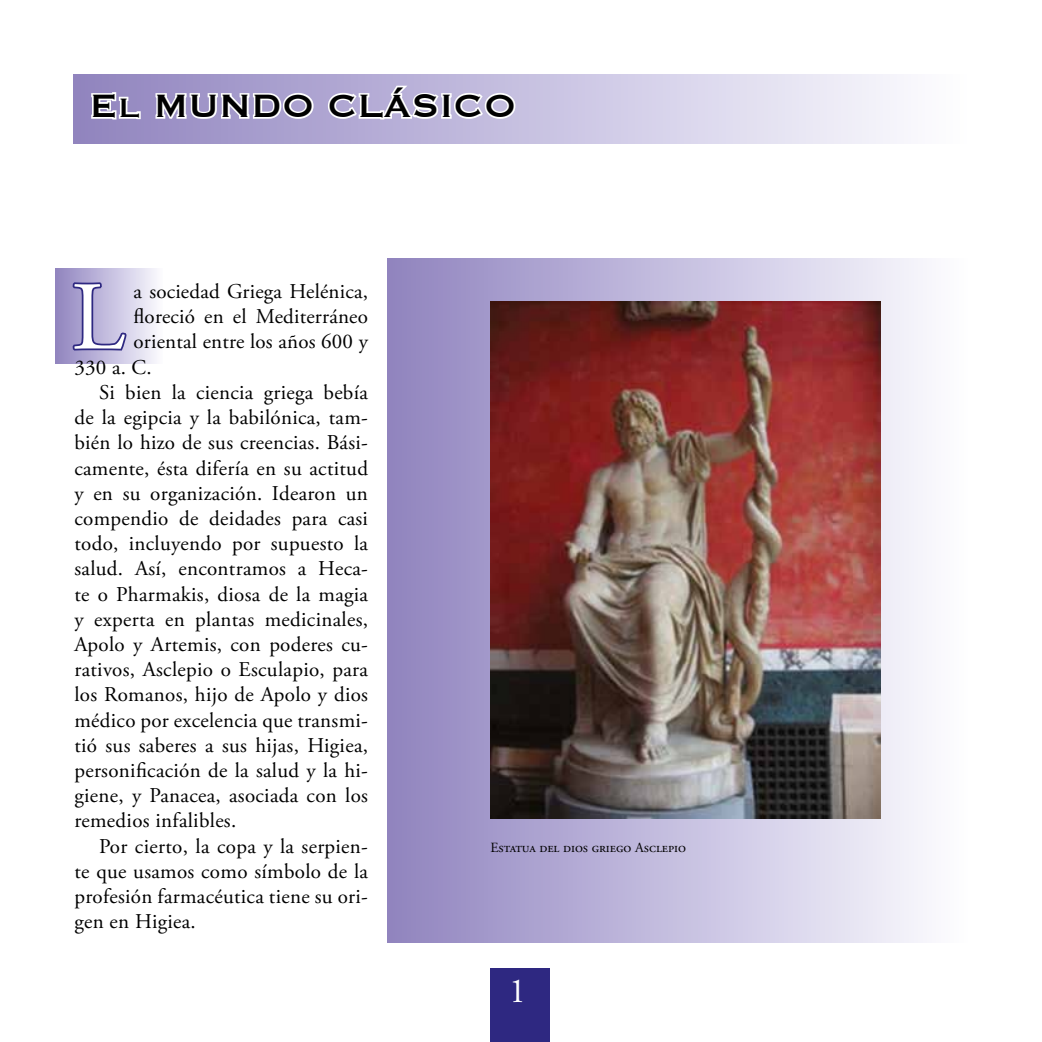
<style>
.page{position:relative;width:1042px;height:1042px;background:#fff}
.page>*{position:absolute;margin:0;border:0;box-sizing:border-box;transform-origin:0 0}
.t1{font:96.95px "Adobe Garamond Pro";color:#fff}
.t2{font:42px "Copperplate";color:#000}
.t3{font:35px "Adobe Garamond Pro";color:#fff}
.t4{font:21px "Adobe Garamond Pro";letter-spacing:.01em;color:#000}
.t5{font:14px "Adobe Garamond Pro";color:#000}
</style>
<div class="page">
<div style="left:490px;top:968px;width:60px;height:74px;background:#2e2881"></div>
<div style="left:55px;top:269px;width:108px;height:94px;background:linear-gradient(to right,#9084bf,#fbfbff)"></div>
<svg style="left:71px;top:281px;width:57px;height:71px;background:#9d96c6"></svg>
<div style="left:74px;top:74px;width:893px;height:70px;background:linear-gradient(to right,#9083bf,#fdfeff)"></div>
<svg style="left:88px;top:90px;width:54px;height:31px"></svg>
<svg style="left:153px;top:87px;width:163px;height:34px"></svg>
<svg style="left:325px;top:82px;width:193px;height:40px"></svg>
<div style="left:388px;top:258px;width:579px;height:685px;background:linear-gradient(to right,#8f83bf,#fbfbfe)"></div>
<img style="left:490px;top:302px;width:390px;height:516px">
<h2 class="t2" style="left:89px;top:78px;width:428px">El MUNDO CLÁSICO</h2>
<h1 class="t1" style="left:71px;top:259px;width:55px">L</h1>
<p class="t4" style="left:133px;top:279px;width:236px">a sociedad Griega Helénica,</p>
<p class="t4" style="left:133px;top:304px;width:236px">floreció en el Mediterráneo</p>
<p class="t4" style="left:133px;top:329px;width:236px">oriental entre los años 600 y</p>
<p class="t4" style="left:74px;top:354px;width:79px">330 a. C.</p>
<p class="t4" style="left:99px;top:380px;width:270px">Si bien la ciencia griega bebía</p>
<p class="t4" style="left:74px;top:405px;width:295px">de la egipcia y la babilónica, tam-</p>
<p class="t4" style="left:74px;top:430px;width:295px">bién lo hizo de sus creencias. Bási-</p>
<p class="t4" style="left:74px;top:455px;width:295px">camente, ésta difería en su actitud</p>
<p class="t4" style="left:74px;top:480px;width:295px">y en su organización. Idearon un</p>
<p class="t4" style="left:74px;top:506px;width:295px">compendio de deidades para casi</p>
<p class="t4" style="left:74px;top:531px;width:295px">todo, incluyendo por supuesto la</p>
<p class="t4" style="left:74px;top:556px;width:295px">salud. Así, encontramos a Heca-</p>
<p class="t4" style="left:74px;top:581px;width:295px">te o Pharmakis, diosa de la magia</p>
<p class="t4" style="left:74px;top:606px;width:295px">y experta en plantas medicinales,</p>
<p class="t4" style="left:74px;top:632px;width:295px">Apolo y Artemis, con poderes cu-</p>
<p class="t4" style="left:74px;top:657px;width:295px">rativos, Asclepio o Esculapio, para</p>
<p class="t4" style="left:74px;top:682px;width:295px">los Romanos, hijo de Apolo y dios</p>
<p class="t4" style="left:74px;top:707px;width:295px">médico por excelencia que transmi-</p>
<p class="t4" style="left:74px;top:732px;width:295px">tió sus saberes a sus hijas, Higiea,</p>
<p class="t4" style="left:74px;top:758px;width:295px">personificación de la salud y la hi-</p>
<p class="t4" style="left:74px;top:783px;width:295px">giene, y Panacea, asociada con los</p>
<p class="t4" style="left:74px;top:808px;width:163px">remedios infalibles.</p>
<p class="t4" style="left:99px;top:833px;width:270px">Por cierto, la copa y la serpien-</p>
<p class="t4" style="left:74px;top:858px;width:295px">te que usamos como símbolo de la</p>
<p class="t4" style="left:74px;top:884px;width:295px">profesión farmacéutica tiene su ori-</p>
<p class="t4" style="left:74px;top:909px;width:123px">gen en Higiea.</p>
<p class="t5" style="left:490px;top:839px;width:197px">Estatua del dios griego Asclepio</p>
<h3 class="t3" style="left:509px;top:970px;width:19px">1</h3>
</div>
